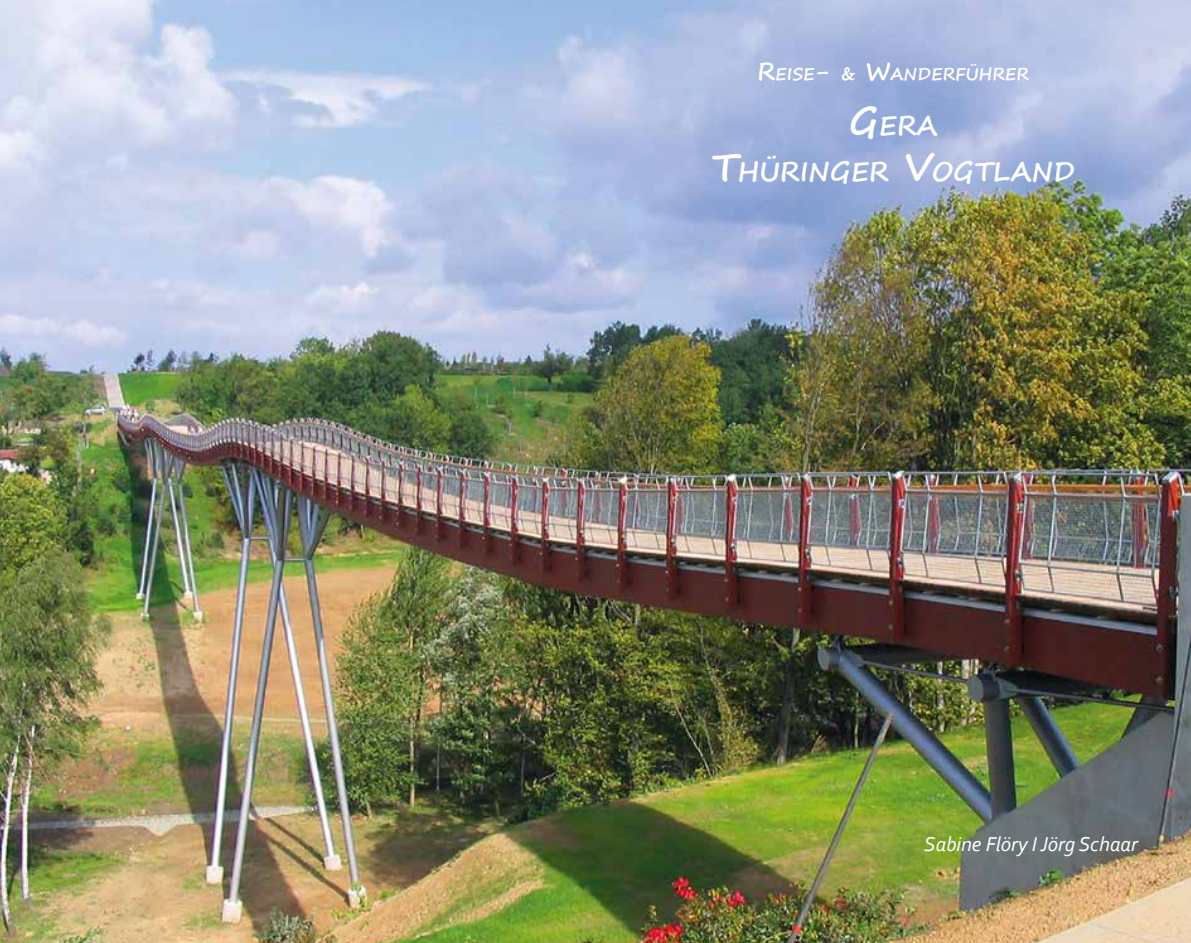
<style>
.page{position:relative;width:1191px;height:943px;background:#fff}
.page>*{position:absolute;margin:0;border:0;box-sizing:border-box;transform-origin:0 0}
.t1{font:700 26.95px/46.2px "Segoe Print";color:#fff;text-align:center}
.t2{font:italic 21px "Corbel";color:#fff}
.t3{font:700 17.15px "Segoe Print";color:#fff}
.s1{font-size:24.5px}
.s2{font-size:17.5px}
.s3{font-size:38.5px}
</style>
<div class="page">
<img style="left:0;top:0;width:1191px;height:943px">
<p class="t3" style="left:757px;top:59px;width:272px"><span class="s1">R</span>EISE<span class="s1">-</span> <span class="s2">&amp;</span> <span class="s1">W</span>ANDERFÜHRER</p>
<p class="t1" style="left:711px;top:101px;width:364px"><span class="s3">G</span>ERA<br><span class="s3">T</span>HÜRINGER <span class="s3">V</span>OGTLAND</p>
<p class="t2" style="left:924px;top:830px;width:215px">Sabine Flöry I Jörg Schaar</p>
</div>
